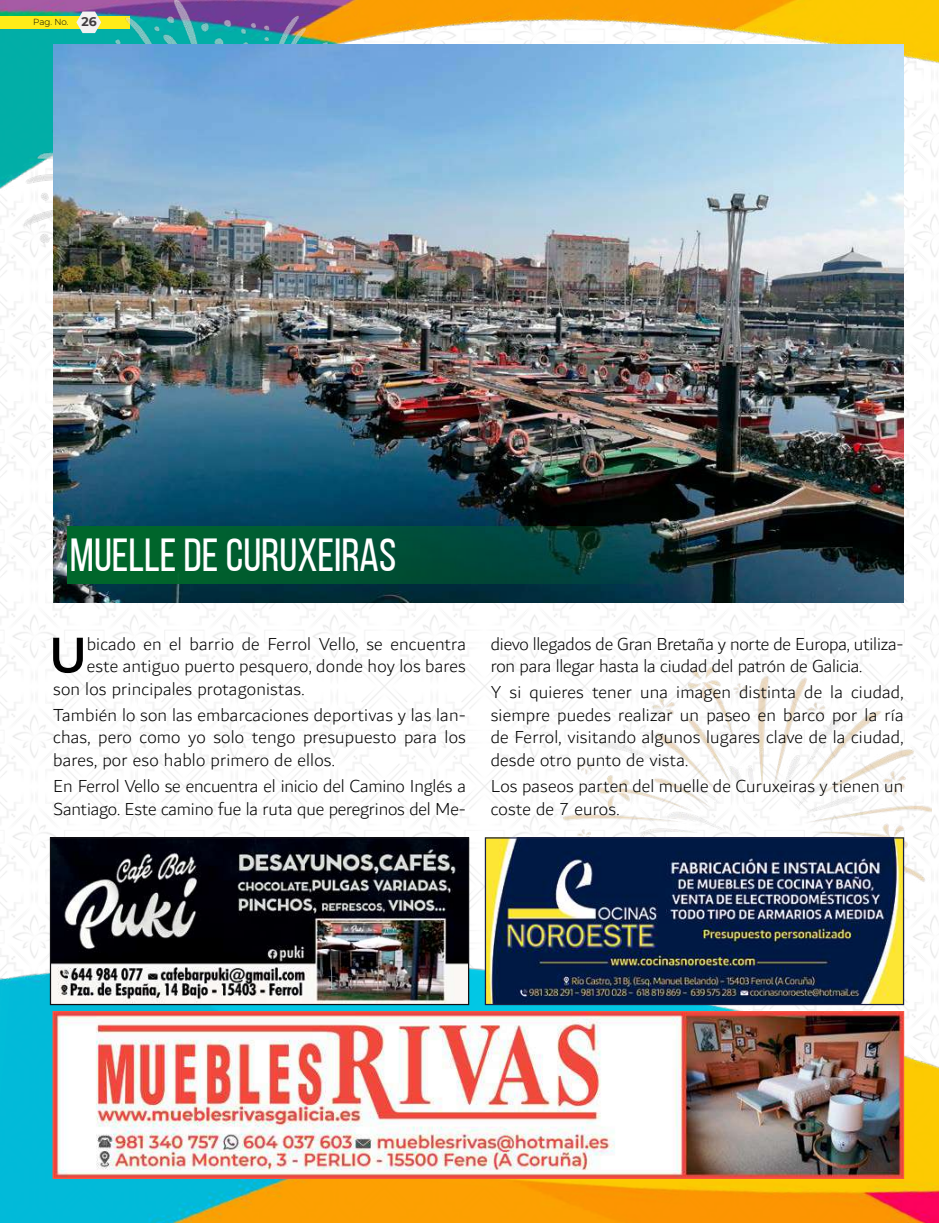
<style>
.page{position:relative;width:939px;height:1223px;background:#fff}
.page>*{position:absolute;margin:0;border:0;box-sizing:border-box;transform-origin:0 0}
.t1{font:500 53.5px "Dubai";color:#000}
.t2{font:46.25px "Bebas Neue";color:#fff}
.t3{font:300 18.75px/22.5px "Dubai";letter-spacing:.01em;color:#000;text-align:justify}
.t4{font:300 18.75px/22.5px "Dubai";letter-spacing:-.01em;color:#000}
.t5{font:300 8.75px "Montserrat";color:#000}
.s1{font-weight:700;font-size:12.5px;color:#413d40}
</style>
<div class="page">
<img style="left:0;top:221px;width:938px;height:490px">
<img style="left:0;top:0;width:939px;height:221px">
<div style="left:0;top:16px;width:130px;height:12px;background:#ffec18"></div>
<img style="left:0;top:711px;width:939px;height:511px">
<img style="left:25px;top:0;width:361px;height:348px">
<img style="left:563px;top:667px;width:369px;height:328px">
<img style="left:53px;top:44px;width:850px;height:558px">
<svg style="left:67px;top:526px;width:822px;height:57px;background:#084836"></svg>
<img style="left:55px;top:1013px;width:847px;height:163px">
<div style="left:53px;top:1011px;width:851px;height:167px;border:1px solid #f35b46"></div>
<img style="left:52px;top:839px;width:415px;height:164px">
<div style="left:50px;top:837px;width:419px;height:168px;border:1px solid #121216"></div>
<img style="left:487px;top:839px;width:415px;height:164px">
<div style="left:485px;top:837px;width:419px;height:168px;border:1px solid #1a2145"></div>
<p class="t5" style="left:33px;top:16px;width:65px">Pag. No. <span class="s1">26</span></p>
<h2 class="t2" style="left:70px;top:529px;width:328px">MUELLE DE CURUXEIRAS</h2>
<h1 class="t1" style="left:50px;top:622px;width:38px">U</h1>
<p class="t3" style="left:87px;top:633px;width:381px">bicado en el barrio de Ferrol Vello, se encuentra</p>
<p class="t3" style="left:87px;top:655px;width:381px">este antiguo puerto pesquero, donde hoy los bares</p>
<p class="t3" style="left:53px;top:678px;width:253px">son los principales protagonistas.</p>
<p class="t3" style="left:53px;top:704px;width:414px">También lo son las embarcaciones deportivas y las lan&shy;chas, pero como yo solo tengo presupuesto para los bares, por eso hablo primero de ellos.</p>
<p class="t4" style="left:53px;top:775px;width:414px">En Ferrol Vello se encuentra el inicio del Camino Inglés a<br>Santiago. Este camino fue la ruta que peregrinos del Me-</p>
<p class="t4" style="left:491px;top:633px;width:414px">dievo llegados de Gran Bretaña y norte de Europa, utiliza&shy;ron para llegar hasta la ciudad del patrón de Galicia.</p>
<p class="t3" style="left:491px;top:681px;width:414px">Y si quieres tener una imagen distinta de la ciudad, siempre puedes realizar un paseo en barco por la ría de Ferrol, visitando algunos lugares clave de la ciudad, desde otro punto de vista.</p>
<p class="t3" style="left:491px;top:775px;width:414px">Los paseos parten del muelle de Curuxeiras y tienen un coste de 7 euros.</p>
</div>
